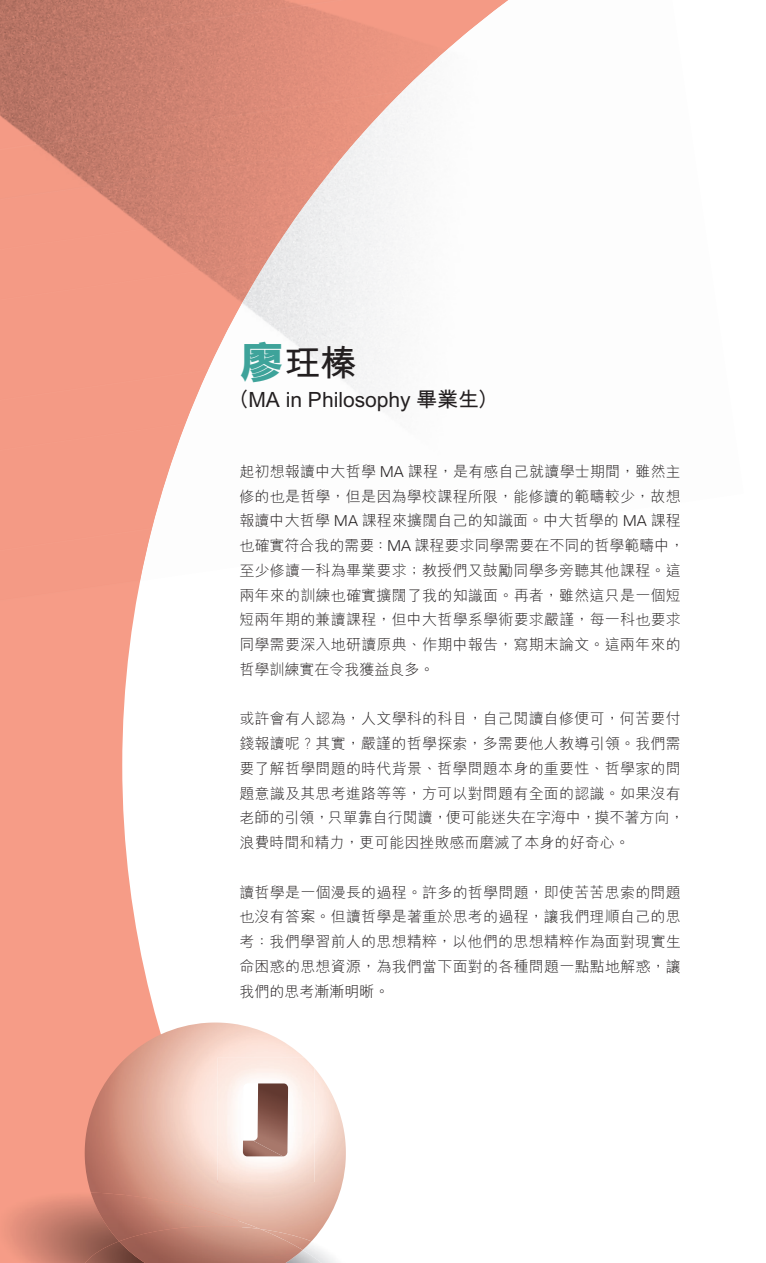
<style>
.page{position:relative;width:766px;height:1263px;background:#fff}
.page>*{position:absolute;margin:0;border:0;box-sizing:border-box;transform-origin:0 0}
.t1{font:700 36px "M Hei HK";color:#231f20}
.t2{font:700 21px "M Hei HK";color:#231f20}
.t3{font:300 15px/24.8px "M Hei HK";letter-spacing:.015em;color:#231f20}
.s1{font-weight:800;font-size:45px;color:#3ea39a}
.s2{font-family:"Univers LT Std"}
</style>
<div class="page">
<svg style="left:0;top:601px;width:346px;height:640px"></svg>
<div style="left:341px;top:200px;width:28px;height:197px;background:#f3f3f4"></div>
<img style="left:266px;top:301px;width:25px;height:40px">
<img style="left:148px;top:0;width:360px;height:129px">
<img style="left:148px;top:92px;width:253px;height:108px">
<img style="left:0;top:0;width:345px;height:50px">
<img style="left:0;top:150px;width:348px;height:101px">
<img style="left:0;top:206px;width:304px;height:95px">
<img style="left:0;top:262px;width:266px;height:109px">
<img style="left:0;top:30px;width:148px;height:120px">
<div style="left:0;top:529px;width:152px;height:72px;background:#f49a85"></div>
<img style="left:86px;top:1022px;width:129px;height:115px">
<img style="left:302px;top:1229px;width:9px;height:21px">
<img style="left:0;top:1192px;width:91px;height:71px">
<img style="left:91px;top:1192px;width:169px;height:49px">
<img style="left:302px;top:1250px;width:19px;height:13px">
<img style="left:85px;top:1241px;width:34px;height:22px">
<img style="left:119px;top:1226px;width:183px;height:37px">
<img style="left:217px;top:1058px;width:97px;height:124px">
<svg style="left:243px;top:1083px;width:10px;height:73px"></svg>
<img style="left:253px;top:1083px;width:35px;height:73px">
<h1 class="t1" style="left:239px;top:336px;width:118px"><span class="s1">廖</span>玨榛</h1>
<h2 class="t2" style="left:228px;top:384px;width:271px">（MA in Philosophy 畢業生）</h2>
<p class="t3" style="left:239px;top:459px;width:446px">起初想報讀中大哲學 <span class="s2">MA</span> 課程，是有感自己就讀學士期間，雖然主修的也是哲學，但是因為學校課程所限，能修讀的範疇較少，故想報讀中大哲學 <span class="s2">MA</span> 課程來擴闊自己的知識面。中大哲學的 <span class="s2">MA</span> 課程也確實符合我的需要：<span class="s2">MA</span> 課程要求同學需要在不同的哲學範疇中，至少修讀一科為畢業要求；教授們又鼓勵同學多旁聽其他課程︒這兩年來的訓練也確實擴闊了我的知識面︒再者，雖然這只是一個短短兩年期的兼讀課程，但中大哲學系學術要求嚴謹，每一科也要求同學需要深入地研讀原典、作期中報告，寫期末論文。這兩年來的哲學訓練實在令我獲益良多。</p>
<p class="t3" style="left:239px;top:706px;width:446px">或許會有人認為，人文學科的科目，自己閱讀自修便可，何苦要付錢報讀呢？其實，嚴謹的哲學探索，多需要他人教導引領。我們需要了解哲學問題的時代背景、哲學問題本身的重要性︑哲學家的問題意識及其思考進路等等，方可以對問題有全面的認識︒如果沒有老師的引領，只單靠自行閱讀，便可能迷失在字海中，摸不著方向，浪費時間和精力，更可能因挫敗感而磨滅了本身的好奇心︒</p>
<p class="t3" style="left:239px;top:880px;width:443px;text-align:justify">讀哲學是一個漫長的過程︒許多的哲學問題，即使苦苦思索的問題也沒有答案︒但讀哲學是著重於思考的過程，讓我們理順自己的思考：我們學習前人的思想精粹，以他們的思想精粹作為面對現實生命困惑的思想資源，為我們當下面對的各種問題一點點地解惑，讓我們的思考漸漸明晰︒</p>
</div>
